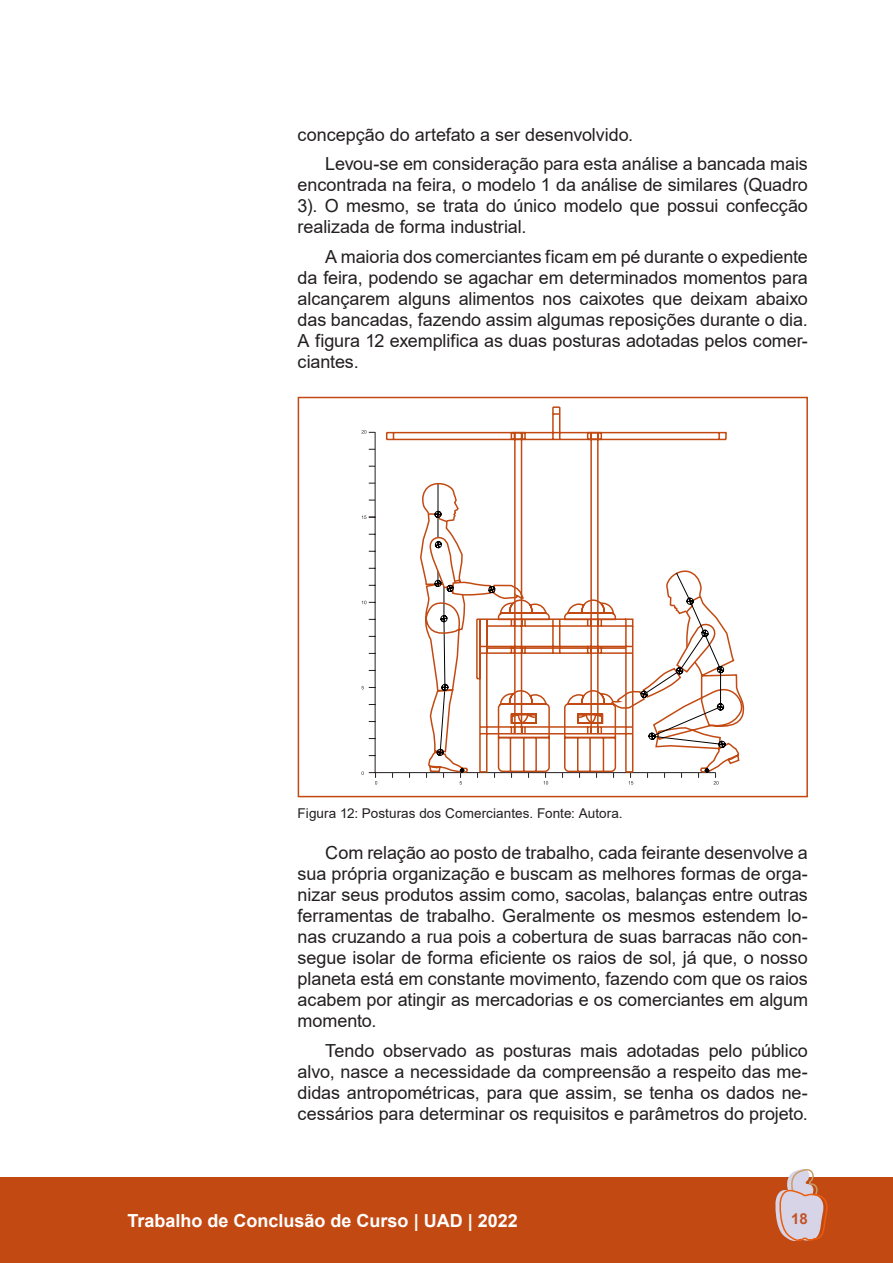
<style>
.page{position:relative;width:893px;height:1263px;background:#fff}
.page>*{position:absolute;margin:0;border:0;box-sizing:border-box;transform-origin:0 0}
.t1{font:18px/21px "Arial";letter-spacing:-.005em;color:#231f20;text-align:justify}
.t2{font:700 18px "Arial";color:#fff}
.t3{font:700 15px "Arial";color:#c35226}
.t4{font:13.5px "Arial";letter-spacing:.005em;color:#231f20}
</style>
<div class="page">
<div style="left:0;top:1178px;width:893px;height:85px;background:#c34913"></div>
<svg style="left:774px;top:1169px;width:56px;height:72px"></svg>
<div style="left:298px;top:397px;width:510px;height:400px;border:2px solid #c34913"></div>
<svg style="left:368px;top:432px;width:17px;height:341px"></svg>
<svg style="left:375px;top:773px;width:2px;height:11px"></svg>
<svg style="left:362px;top:515px;width:13px;height:4px"></svg>
<svg style="left:361px;top:430px;width:14px;height:4px"></svg>
<svg style="left:419px;top:632px;width:326px;height:152px"></svg>
<svg style="left:385px;top:406px;width:342px;height:367px"></svg>
<p class="t1" style="left:325px;top:121px;width:484px;line-height:29.5px;text-indent:-28px">concepção do artefato a ser desenvolvido.<br>Levou-se em consideração para esta análise a bancada mais</p>
<p class="t1" style="left:298px;top:176px;width:512px">encontrada na feira, o modelo 1 da análise de similares (Quadro 3). O mesmo, se trata do único modelo que possui confecção realizada de forma industrial.</p>
<p class="t1" style="left:298px;top:248px;width:512px;text-indent:28px">A maioria dos comerciantes ficam em pé durante o expediente da feira, podendo se agachar em determinados momentos para alcançarem alguns alimentos nos caixotes que deixam abaixo das bancadas, fazendo assim algumas reposições durante o dia.<br>A figura 12 exemplifica as duas posturas adotadas pelos comer&shy;ciantes.</p>
<p class="t4" style="left:298px;top:808px;width:326px">Figura 12: Posturas dos Comerciantes. Fonte: Autora.</p>
<p class="t1" style="left:298px;top:844px;width:512px;text-indent:28px">Com relação ao posto de trabalho, cada feirante desenvolve a sua própria organização e buscam as melhores formas de orga&shy;nizar seus produtos assim como, sacolas, balanças entre outras ferramentas de trabalho. Geralmente os mesmos estendem lo&shy;nas cruzando a rua pois a cobertura de suas barracas não con&shy;segue isolar de forma eficiente os raios de sol, já que, o nosso planeta está em constante movimento, fazendo com que os raios acabem por atingir as mercadorias e os comerciantes em algum momento.</p>
<p class="t1" style="left:298px;top:1042px;width:512px;text-indent:28px">Tendo observado as posturas mais adotadas pelo público alvo, nasce a necessidade da compreensão a respeito das me&shy;didas antropométricas, para que assim, se tenha os dados ne&shy;cessários para determinar os requisitos e parâmetros do projeto.</p>
<p class="t2" style="left:128px;top:1214px;width:392px">Trabalho de Conclusão de Curso | UAD | 2022</p>
<p class="t3" style="left:791px;top:1213px;width:18px">18</p>
</div>
